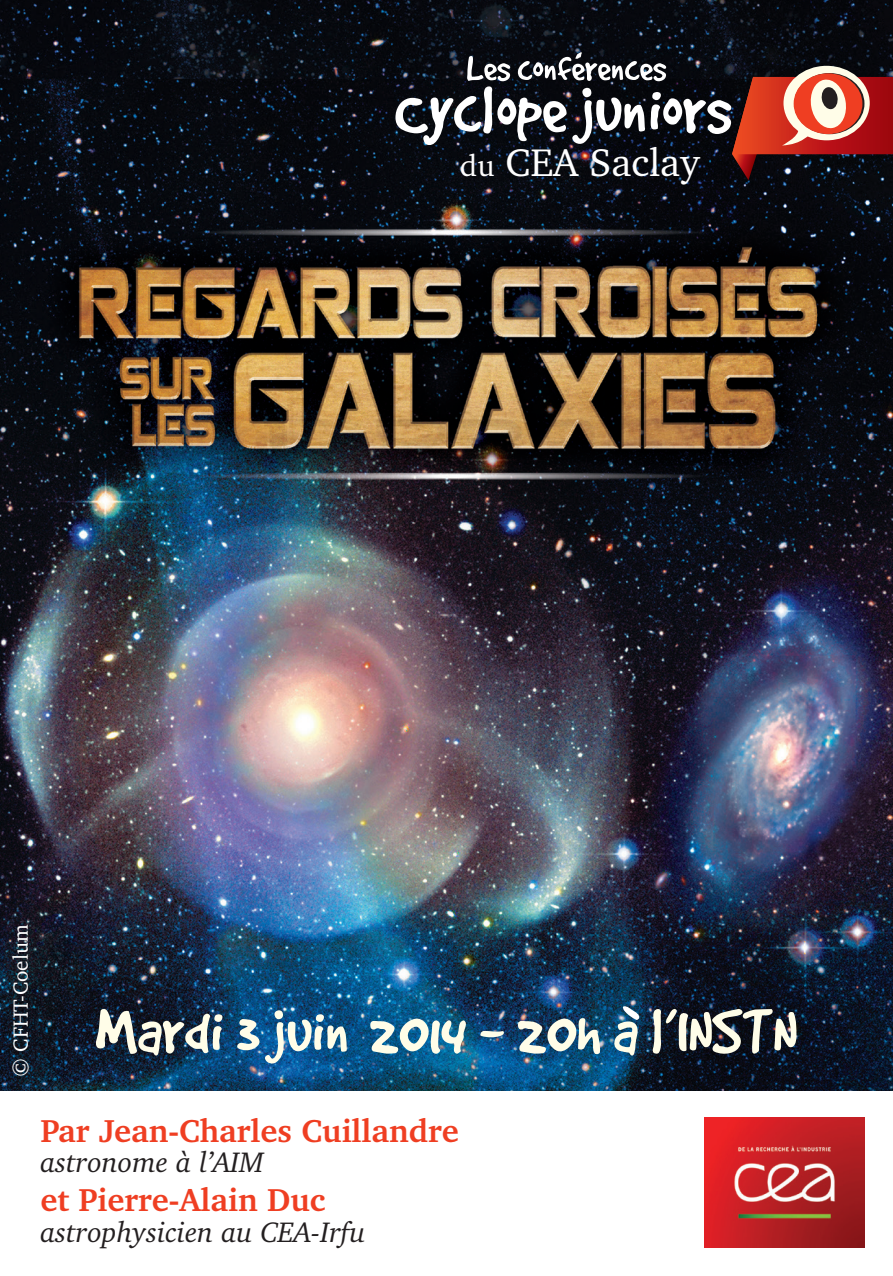
<style>
.page{position:relative;width:893px;height:1276px;background:#fff}
.page>*{position:absolute;margin:0;border:0;box-sizing:border-box;transform-origin:0 0}
.t1{font:69.9px "Good Dog Plain";color:#fffde8}
.t2{font:39.6px "Charter BT";color:#fff}
.t3{font:700 32.4px "Charter BT";color:#ef3e22}
.t4{font:italic 28.8px "Charter BT";color:#231f20}
.t5{font:21px "Charter BT";color:#fff}
.s1{font-size:30.3px}
</style>
<div class="page">
<img style="left:0;top:0;width:893px;height:1090px">
<img style="left:705px;top:1117px;width:160px;height:130px">
<svg style="left:395px;top:52px;width:498px;height:128px;background:#4b3638"></svg>
<svg style="left:622px;top:1005px;width:17px;height:15px"></svg>
<p class="t2" style="left:460px;top:138px;width:241px"><span class="s1">du</span> CEA Saclay</p>
<p class="t5" style="left:8px;top:1076px;width:153px;rotate:-90deg">© CFHT-Coelum</p>
<p class="t1" style="left:95px;top:1009px;width:703px">Mardi 3 juin 2014 - 20h a l’INSTN</p>
<p class="t3" style="left:40px;top:1110px;width:420px">Par Jean-Charles Cuillandre</p>
<p class="t4" style="left:40px;top:1144px;width:225px">astronome à l’AIM</p>
<p class="t3" style="left:40px;top:1180px;width:286px">et Pierre-Alain Duc</p>
<p class="t4" style="left:40px;top:1213px;width:326px">astrophysicien au CEA-Irfu</p>
</div>
